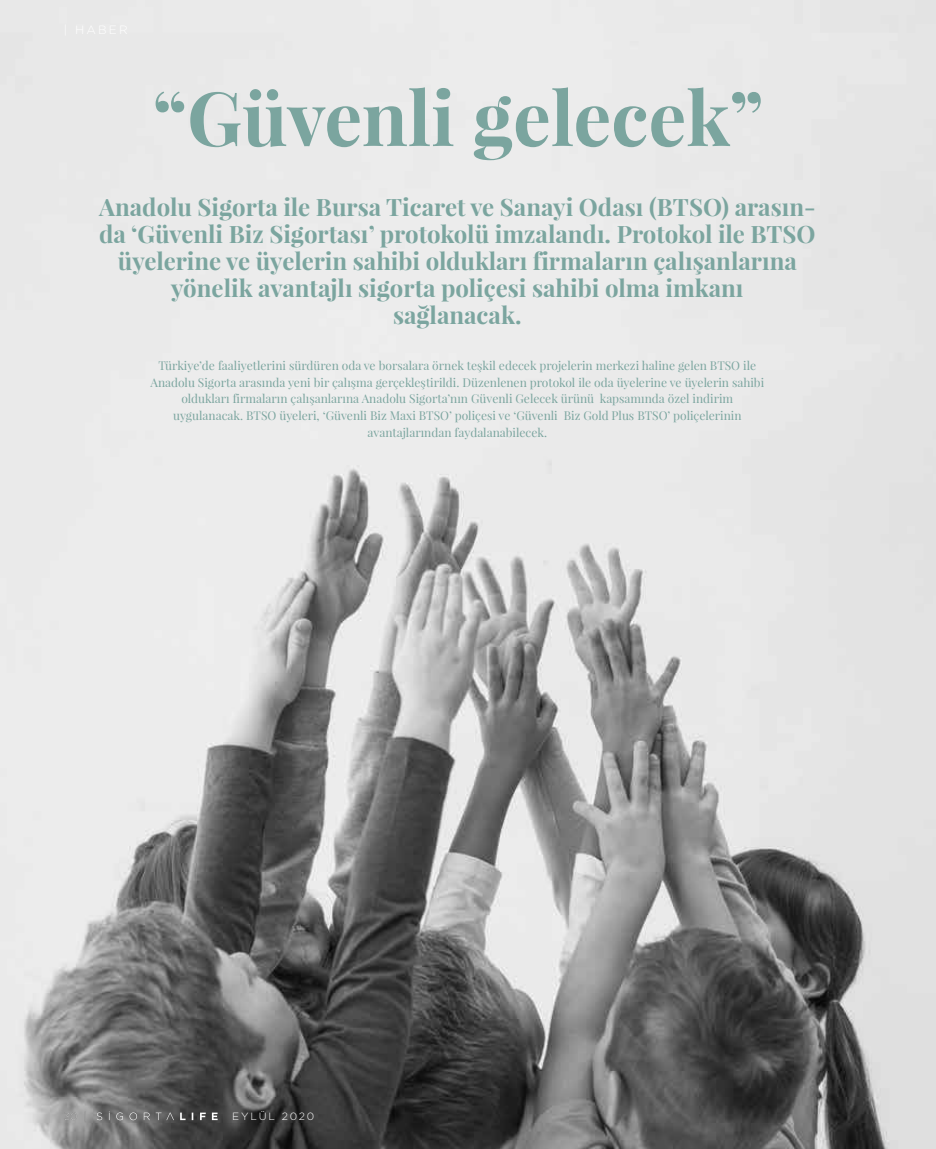
<style>
.page{position:relative;width:936px;height:1149px;background:#fff}
.page>*{position:absolute;margin:0;border:0;box-sizing:border-box;transform-origin:0 0}
.t1{font:700 75px "Playfair Display";color:#7ba59f}
.t2{font:700 24px/27px "Playfair Display";color:#7ba59f;text-align:center}
.t3{font:12px/16.5px "Playfair Display";color:#7ba59f;text-align:center}
.t4{font:300 10.5px "Gotham";letter-spacing:.17em;color:#fff}
</style>
<div class="page">
<img style="left:0;top:0;width:935px;height:1148px">
<svg style="left:97px;top:1112px;width:5px;height:7px"></svg>
<svg style="left:116px;top:1112px;width:7px;height:7px"></svg>
<svg style="left:129px;top:1112px;width:8px;height:7px"></svg>
<svg style="left:144px;top:1112px;width:6px;height:7px"></svg>
<svg style="left:156px;top:1112px;width:18px;height:7px"></svg>
<svg style="left:180px;top:1112px;width:5px;height:7px"></svg>
<svg style="left:200px;top:1112px;width:6px;height:7px"></svg>
<svg style="left:212px;top:1112px;width:5px;height:7px"></svg>
<h1 class="t1" style="left:152px;top:71px;width:613px">“Güvenli gelecek”</h1>
<p class="t2" style="left:99px;top:193px;width:718px">Anadolu Sigorta ile Bursa Ticaret ve Sanayi Odası (BTSO) arasın&shy;da ‘Güvenli Biz Sigortası’ protokolü imzalandı. Protokol ile BTSO üyelerine ve üyelerin sahibi oldukları firmaların çalışanlarına yönelik avantajlı sigorta poliçesi sahibi olma imkanı<br>sağlanacak.</p>
<p class="t3" style="left:150px;top:357px;width:615px">Türkiye’de faaliyetlerini sürdüren oda ve borsalara örnek teşkil edecek projelerin merkezi haline gelen BTSO ile Anadolu Sigorta arasında yeni bir çalışma gerçekleştirildi. Düzenlenen protokol ile oda üyelerine ve üyelerin sahibi oldukları firmaların çalışanlarına Anadolu Sigorta’nın Güvenli Gelecek ürünü kapsamında özel indirim uygulanacak. BTSO üyeleri, ‘Güvenli Biz Maxi BTSO’ poliçesi ve ‘Güvenli Biz Gold Plus BTSO’ poliçelerinin avantajlarından faydalanabilecek.</p>
<p class="t4" style="left:232px;top:1110px;width:83px">EYLÜL 2020</p>
</div>
